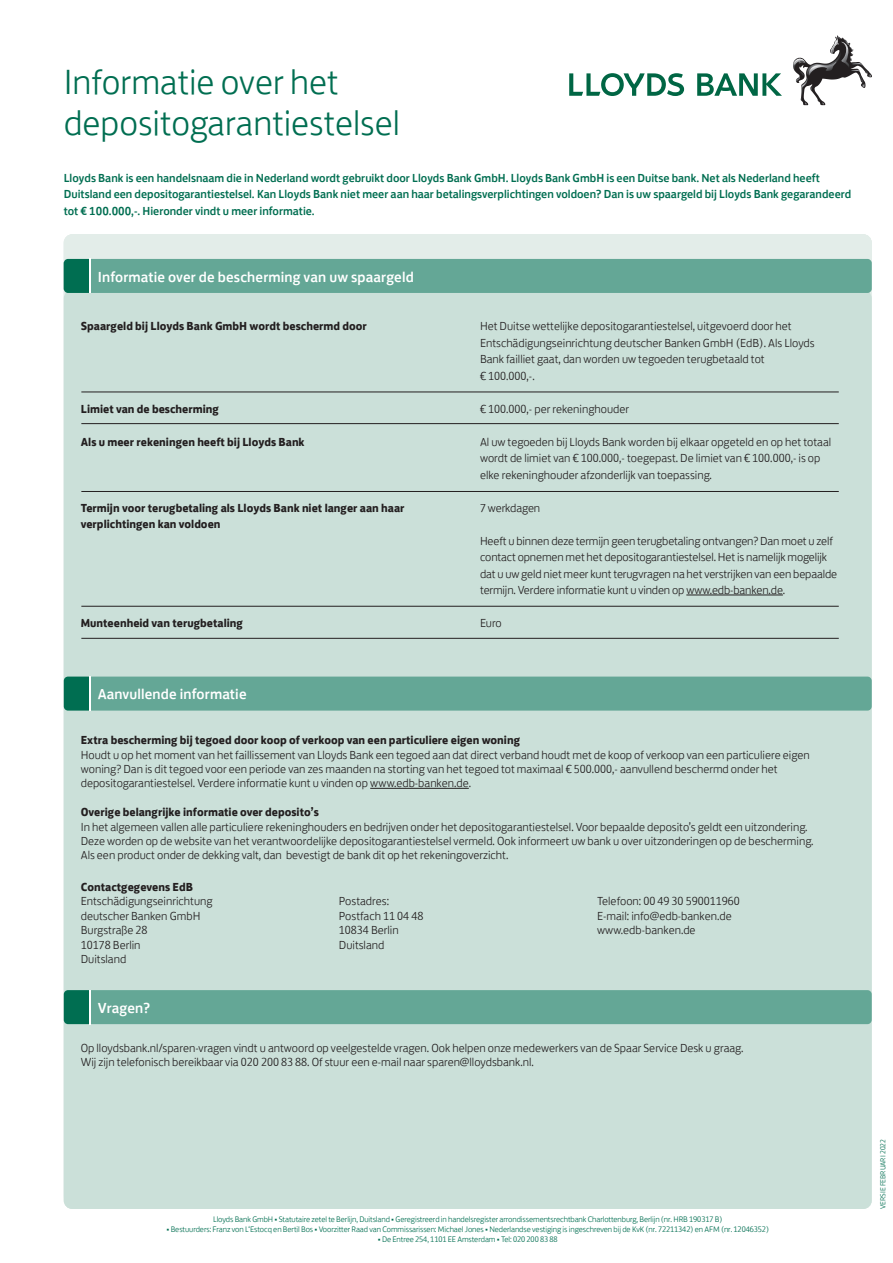
<style>
.page{position:relative;width:893px;height:1263px;background:#fff}
.page>*{position:absolute;margin:0;border:0;box-sizing:border-box;transform-origin:0 0}
.Kop{font:300 36px "Lloyds Bank Jack";color:#006e51}
.Tussen_kopje{font:500 15px "Lloyds Bank Jack";letter-spacing:.01em;color:#fff}
.t1{font:300 12px/16.5px "Lloyds Bank Jack";color:#231f20}
.t2{font:700 12px/16.5px "Lloyds Bank Jack";color:#231f20}
.t3{font:500 12px/16.5px "Lloyds Bank Jack";color:#006e51}
.t4{font:300 8.25px "Lloyds Bank Jack";letter-spacing:-.01em;color:#006e51}
.t5{font:300 7.5px "Lloyds Bank Jack";color:#006e51}
</style>
<div class="page">
<svg style="left:569px;top:73px;width:115px;height:23px"></svg>
<svg style="left:697px;top:73px;width:85px;height:23px"></svg>
<img style="left:793px;top:36px;width:46px;height:47px">
<svg style="left:794px;top:40px;width:56px;height:35px"></svg>
<div style="left:64px;top:234px;width:808px;height:975px;background:#e3ede9;border-radius:9px"></div>
<div style="left:64px;top:290px;width:808px;height:919px;background:#cbe0d9;border-radius:9px"></div>
<div style="left:64px;top:259px;width:808px;height:34px;background:#64a796"></div>
<hr style="left:89px;top:259px;width:2px;height:34px;background:#fff">
<div style="left:64px;top:677px;width:808px;height:34px;background:#64a796"></div>
<hr style="left:89px;top:676px;width:2px;height:35px;background:#fff">
<div style="left:64px;top:990px;width:808px;height:34px;background:#64a796"></div>
<hr style="left:89px;top:990px;width:2px;height:34px;background:#fff">
<hr style="left:686px;top:595px;width:97px;height:1px;background:#231f20">
<hr style="left:370px;top:788px;width:99px;height:1px;background:#231f20">
<hr style="left:81px;top:491px;width:758px;height:1px;background:#231f20">
<hr style="left:81px;top:606px;width:758px;height:1px;background:#231f20">
<hr style="left:81px;top:638px;width:758px;height:1px;background:#231f20">
<hr style="left:81px;top:423px;width:758px;height:1px;background:#231f20">
<hr style="left:81px;top:392px;width:758px;height:1px;background:#231f20">
<p class="Kop" style="left:64px;top:54px;width:276px">Informatie over het</p>
<p class="Kop" style="left:64px;top:94px;width:338px">depositogarantiestelsel</p>
<p class="t3" style="left:64px;top:168px;width:789px">Lloyds Bank is een handelsnaam die in Nederland wordt gebruikt door Lloyds Bank GmbH. Lloyds Bank GmbH is een Duitse bank. Net als Nederland heeft<br>Duitsland een depositogarantiestelsel. Kan Lloyds Bank niet meer aan haar betalingsverplichtingen voldoen? Dan is uw spaargeld bij Lloyds Bank gegarandeerd tot € 100.000,-. Hieronder vindt u meer informatie.</p>
<p class="Tussen_kopje" style="left:98px;top:264px;width:317px">Informatie over de bescherming van uw spaargeld</p>
<p class="Tussen_kopje" style="left:98px;top:264px;width:128px">Gegevens aanv ager</p>
<p class="t2" style="left:81px;top:317px;width:288px">Spaargeld bij Lloyds Bank GmbH wordt beschermd door</p>
<p class="t2" style="left:81px;top:399px;width:140px">Limiet van de bescherming</p>
<p class="t2" style="left:81px;top:432px;width:225px">Als u meer rekeningen heeft bij Lloyds Bank</p>
<p class="t2" style="left:81px;top:498px;width:325px">Termijn voor terugbetaling als Lloyds Bank niet langer aan haar verplichtingen kan voldoen</p>
<p class="t2" style="left:81px;top:614px;width:164px">Munteenheid van terugbetaling</p>
<p class="Tussen_kopje" style="left:98px;top:682px;width:150px">Aanvullende informatie</p>
<p class="t1" style="left:480px;top:317px;width:336px">Het Duitse wettelijke depositogarantiestelsel, uitgevoerd door het Entschädigungseinrichtung deutscher Banken GmbH (EdB). Als Lloyds Bank failliet gaat, dan worden uw tegoeden terugbetaald tot<br>€ 100.000,-.</p>
<p class="t1" style="left:480px;top:399px;width:151px">€ 100.000,- per rekeninghouder</p>
<p class="t1" style="left:480px;top:432px;width:353px">Al uw tegoeden bij Lloyds Bank worden bij elkaar opgeteld en op het totaal wordt de limiet van € 100.000,- toegepast. De limiet van € 100.000,- is op elke rekeninghouder afzonderlijk van toepassing.</p>
<p class="t1" style="left:480px;top:498px;width:62px">7 werkdagen</p>
<p class="t1" style="left:480px;top:531px;width:359px">Heeft u binnen deze termijn geen terugbetaling ontvangen? Dan moet u zelf contact opnemen met het depositogarantiestelsel. Het is namelijk mogelijk dat u uw geld niet meer kunt terugvragen na het verstrijken van een bepaalde termijn. Verdere informatie kunt u vinden op www.edb-banken.de.</p>
<p class="t1" style="left:480px;top:614px;width:23px">Euro</p>
<p class="t2" style="left:81px;top:731px;width:441px">Extra bescherming bij tegoed door koop of verkoop van een particuliere eigen woning</p>
<p class="t1" style="left:81px;top:746px;width:730px;line-height:14.4px">Houdt u op het moment van het faillissement van Lloyds Bank een tegoed aan dat direct verband houdt met de koop of verkoop van een particuliere eigen woning? Dan is dit tegoed voor een periode van zes maanden na storting van het tegoed tot maximaal € 500.000,- aanvullend beschermd onder het depositogarantiestelsel. Verdere informatie kunt u vinden op www.edb-banken.de.</p>
<p class="t2" style="left:81px;top:803px;width:240px">Overige belangrijke informatie over deposito’s</p>
<p class="t1" style="left:81px;top:817px;width:728px">In het algemeen vallen alle particuliere rekeninghouders en bedrijven onder het depositogarantiestelsel. Voor bepaalde deposito’s geldt een uitzondering.</p>
<p class="t1" style="left:81px;top:831px;width:734px">Deze worden op de website van het verantwoordelijke depositogarantiestelsel vermeld. Ook informeert uw bank u over uitzonderingen op de bescherming.</p>
<p class="t1" style="left:81px;top:846px;width:429px">Als een product onder de dekking valt, dan bevestigt de bank dit op het rekeningoverzicht.</p>
<p class="t2" style="left:81px;top:878px;width:114px">Contactgegevens EdB</p>
<p class="t1" style="left:81px;top:893px;width:133px;line-height:14.4px">Entschädigungseinrichtung deutscher Banken GmbH</p>
<p class="t1" style="left:81px;top:921px;width:68px">Burgstraße 28</p>
<p class="t1" style="left:81px;top:935px;width:61px">10178 Berlin</p>
<p class="t1" style="left:81px;top:949px;width:47px">Duitsland</p>
<p class="Tussen_kopje" style="left:98px;top:995px;width:54px">Vragen?</p>
<p class="t1" style="left:339px;top:892px;width:52px">Postadres:</p>
<p class="t1" style="left:339px;top:906px;width:86px">Postfach 11 04 48</p>
<p class="t1" style="left:339px;top:921px;width:61px">10834 Berlin</p>
<p class="t1" style="left:339px;top:935px;width:47px">Duitsland</p>
<p class="t1" style="left:597px;top:892px;width:144px">Telefoon: 00 49 30 590011960</p>
<p class="t1" style="left:597px;top:906px;width:136px">E-mail: info@edb-banken.de</p>
<p class="t1" style="left:597px;top:921px;width:100px">www.edb-banken.de</p>
<p class="t1" style="left:81px;top:1038px;width:664px">Op lloydsbank.nl/sparen-vragen vindt u antwoord op veelgestelde vragen. Ook helpen onze medewerkers van de Spaar Service Desk u graag.</p>
<p class="t1" style="left:81px;top:1053px;width:455px">Wij zijn telefonisch bereikbaar via 020 200 83 88. Of stuur een e-mail naar sparen@lloydsbank.nl.</p>
<p class="t4" style="left:213px;top:1213px;width:511px">Lloyds Bank GmbH • Statutaire zetel te Berlijn, Duitsland • Geregistreerd in handelsregister arrondissementsrechtbank Charlottenburg, Berlijn (nr. HRB 190317 B)</p>
<p class="t4" style="left:166px;top:1223px;width:604px">• Bestuurders: Franz von L‘Estocq en Bertil Bos • Voorzitter Raad van Commissarissen: Michael Jones • Nederlandse vestiging is ingeschreven bij de KvK (nr. 72211342) en AFM (nr. 12046352)</p>
<p class="t4" style="left:378px;top:1233px;width:181px">• De Entree 254, 1101 EE Amsterdam • Tel: 020 200 83 88</p>
<p class="t5" style="left:877px;top:1209px;width:71px;rotate:-90deg">VERSIE FEBRUARI 2022</p>
</div>
